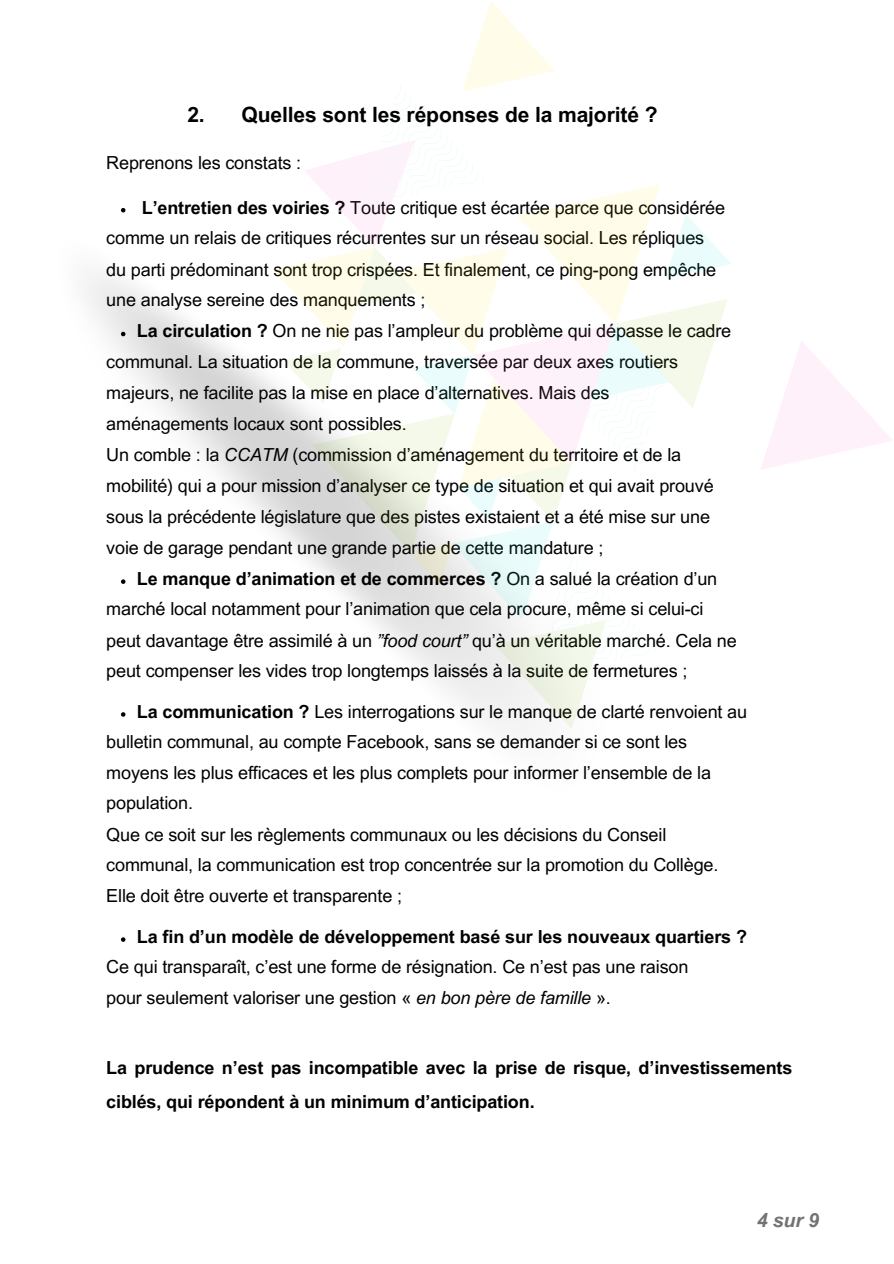
<style>
.page{position:relative;width:894px;height:1264px;background:#fff}
.page>*{position:absolute;margin:0;border:0;box-sizing:border-box;transform-origin:0 0}
.t1{font:700 21px "Arial MT Pro";letter-spacing:-.005em;color:#000}
.t2{font:italic 700 19.5px "Arial MT Pro";color:#737373}
.t3{font:18px "Arial MT Pro";letter-spacing:-.01em;color:#000}
.t4{font:700 18px/34.8px "Arial MT Pro";letter-spacing:-.01em;color:#000}
.s1{font-weight:700}
.s2{font-style:italic}
.s3{font-weight:400}
</style>
<div class="page">
<svg style="left:121px;top:937px;width:4px;height:4px"></svg>
<img style="left:85px;top:208px;width:188px;height:509px">
<svg style="left:273px;top:1px;width:620px;height:728px"></svg>
<p class="t1" style="left:187px;top:106px;width:19px">2.</p>
<p class="t1" style="left:241px;top:106px;width:417px">Quelles sont les réponses de la majorité ?</p>
<h1 class="t3" style="left:106px;top:155px;width:196px">Reprenons les constats :</h1>
<h1 class="t3" style="left:142px;top:200px;width:584px"><span class="s1">L’entretien des voiries ?</span> Toute critique est écartée parce que considérée</h1>
<p class="t3" style="left:106px;top:231px;width:599px">comme un relais de critiques récurrentes sur un réseau social. Les répliques</p>
<p class="t3" style="left:106px;top:262px;width:611px">du parti prédominant sont trop crispées. Et finalement, ce ping-pong empêche</p>
<p class="t3" style="left:106px;top:293px;width:320px">une analyse sereine des manquements ;</p>
<p class="t3" style="left:137px;top:324px;width:595px"><span class="s1">La circulation ?</span> On ne nie pas l’ampleur du problème qui dépasse le cadre</p>
<p class="t3" style="left:106px;top:355px;width:573px">communal. La situation de la commune, traversée par deux axes routiers</p>
<p class="t3" style="left:106px;top:386px;width:504px">majeurs, ne facilite pas la mise en place d’alternatives. Mais des</p>
<p class="t3" style="left:106px;top:416px;width:302px">aménagements locaux sont possibles.</p>
<p class="t3" style="left:106px;top:448px;width:576px">Un comble : la <span class="s2">CCATM</span> (commission d’aménagement du territoire et de la</p>
<p class="t3" style="left:106px;top:478px;width:608px">mobilité) qui a pour mission d’analyser ce type de situation et qui avait prouvé</p>
<p class="t3" style="left:106px;top:510px;width:605px">sous la précédente législature que des pistes existaient et a été mise sur une</p>
<p class="t3" style="left:106px;top:540px;width:498px">voie de garage pendant une grande partie de cette mandature ;</p>
<p class="t4" style="left:137px;top:563px;width:581px">Le manque d’animation et de commerces ? <span class="s3">On a salué la création d’un</span></p>
<p class="t3" style="left:106px;top:602px;width:598px">marché local notamment pour l’animation que cela procure, même si celui-ci</p>
<p class="t3" style="left:106px;top:634px;width:631px">peut davantage être assimilé à un <span class="s2">”food court”</span> qu’à un véritable marché. Cela ne</p>
<p class="t3" style="left:106px;top:664px;width:582px">peut compenser les vides trop longtemps laissés à la suite de fermetures ;</p>
<p class="t3" style="left:137px;top:704px;width:611px"><span class="s1">La communication ?</span> Les interrogations sur le manque de clarté renvoient au</p>
<p class="t3" style="left:106px;top:735px;width:582px">bulletin communal, au compte Facebook, sans se demander si ce sont les</p>
<p class="t3" style="left:106px;top:765px;width:606px">moyens les plus efficaces et les plus complets pour informer l’ensemble de la</p>
<p class="t3" style="left:106px;top:796px;width:88px">population.</p>
<p class="t3" style="left:106px;top:827px;width:561px">Que ce soit sur les règlements communaux ou les décisions du Conseil</p>
<p class="t3" style="left:106px;top:857px;width:613px">communal, la communication est trop concentrée sur la promotion du Collège.</p>
<p class="t3" style="left:106px;top:889px;width:297px">Elle doit être ouverte et transparente ;</p>
<p class="t4" style="left:137px;top:921px;width:611px">La fin d’un modèle de développement basé sur les nouveaux quartiers ?</p>
<p class="t3" style="left:106px;top:960px;width:583px">Ce qui transparaît, c’est une forme de résignation. Ce n’est pas une raison</p>
<p class="t3" style="left:106px;top:990px;width:506px">pour seulement valoriser une gestion « <span class="s2">en bon père de famille</span> ».</p>
<p class="t4" style="left:106px;top:1052px;width:687px">La prudence n’est pas incompatible avec la prise de risque, d’investissements ciblés, qui répondent à un minimum d’anticipation.</p>
<p class="t2" style="left:756px;top:1212px;width:64px">4 sur 9</p>
</div>
